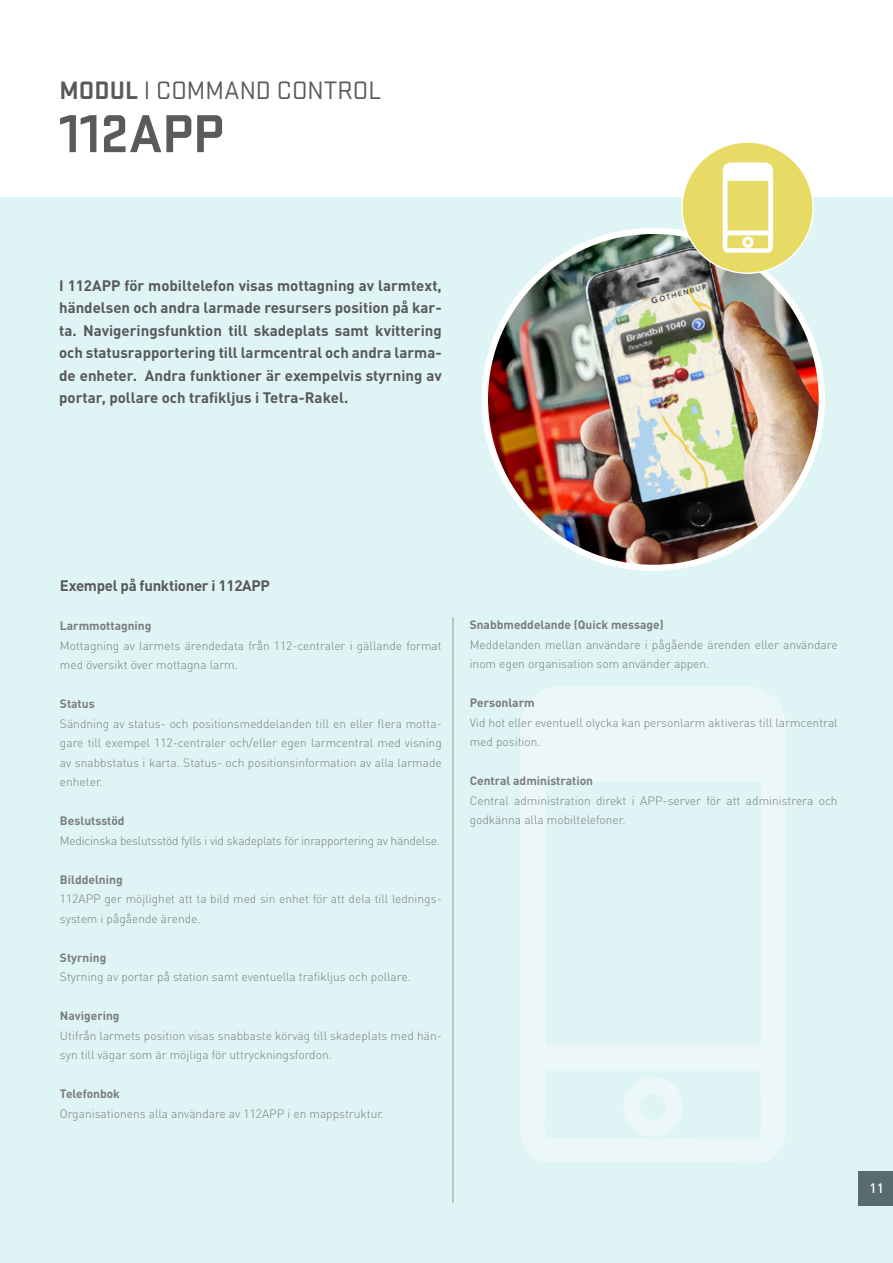
<style>
.page{position:relative;width:893px;height:1263px;background:#fff}
.page>*{position:absolute;margin:0;border:0;box-sizing:border-box;transform-origin:0 0}
.Preamble_11pkt{font:700 55.5px "Stratum 2";color:#5a5a5d}
.Preamble_11pkt-2{font:26.25px "Stratum 2";color:#5a5a5d}
.t1{font:700 15px/22.5px "DIN Pro";color:#57585a;text-align:justify}
.t2{font:700 15px "DIN Pro";letter-spacing:-.02em;color:#57585a}
.t3{font:500 13.5px "DIN Pro";color:#fff}
.t4{font:300 12px/19.5px "DIN Pro";color:#7a7c7f}
.t5{font:700 12px "DIN Pro";color:#7a7c7f}
.t6{font:300 12px "DIN Pro";letter-spacing:-.02em;color:#7a7c7f}
.s1{font-weight:700}
</style>
<div class="page">
<div style="left:0;top:198px;width:893px;height:1065px;background:#dff4f4"></div>
<img style="left:485px;top:231px;width:337px;height:337px;border-radius:168px">
<svg style="left:521px;top:686px;width:265px;height:476px"></svg>
<svg style="left:623px;top:1077px;width:60px;height:60px"></svg>
<svg style="left:681px;top:142px;width:133px;height:132px"></svg>
<hr style="left:453px;top:617px;width:1px;height:586px;background:#939598">
<p class="Preamble_11pkt-2" style="left:60px;top:73px;width:323px"><span class="s1">MODUL</span> I COMMAND CONTROL</p>
<p class="Preamble_11pkt" style="left:60px;top:95px;width:166px">112APP</p>
<p class="t1" style="left:59px;top:273px;width:384px">I 112APP för mobiltelefon visas mottagning av larmtext, händelsen och andra larmade resursers position på kar&shy;ta. Navigeringsfunktion till skadeplats samt kvittering och statusrapportering till larmcentral och andra larma&shy;de enheter. Andra funktioner är exempelvis styrning av portar, pollare och trafikljus i Tetra-Rakel.</p>
<p class="t2" style="left:60px;top:576px;width:212px">Exempel på funktioner i 112APP</p>
<p class="t5" style="left:60px;top:618px;width:93px">Larmmottagning</p>
<p class="t4" style="left:60px;top:635px;width:383px">Mottagning av larmets ärendedata från 112-centraler i gällande format med översikt över mottagna larm.</p>
<p class="t5" style="left:60px;top:696px;width:36px">Status</p>
<p class="t4" style="left:60px;top:713px;width:383px;text-align:justify">Sändning av status- och positionsmeddelanden till en eller flera motta&shy;gare till exempel 112-centraler och/eller egen larmcentral med visning av snabbstatus i karta. Status- och positionsinformation av alla larmade enheter.</p>
<p class="t5" style="left:60px;top:813px;width:66px">Beslutsstöd</p>
<p class="t6" style="left:60px;top:832px;width:381px">Medicinska beslutsstöd fylls i vid skadeplats för inrapportering av händelse.</p>
<p class="t5" style="left:60px;top:871px;width:64px">Bilddelning</p>
<p class="t4" style="left:60px;top:889px;width:383px">112APP ger möjlighet att ta bild med sin enhet för att dela till lednings&shy;system i pågående ärende.</p>
<p class="t5" style="left:60px;top:949px;width:48px">Styrning</p>
<p class="t4" style="left:60px;top:967px;width:352px">Styrning av portar på station samt eventuella trafikljus och pollare.</p>
<p class="t5" style="left:60px;top:1008px;width:61px">Navigering</p>
<p class="t4" style="left:60px;top:1025px;width:383px">Utifrån larmets position visas snabbaste körväg till skadeplats med hän&shy;syn till vägar som är möjliga för uttryckningsfordon.</p>
<p class="t5" style="left:60px;top:1086px;width:62px">Telefonbok</p>
<p class="t4" style="left:60px;top:1103px;width:326px">Organisationens alla användare av 112APP i en mappstruktur.</p>
<p class="t5" style="left:470px;top:617px;width:196px">Snabbmeddelande (Quick message)</p>
<p class="t4" style="left:470px;top:634px;width:370px">Meddelanden mellan användare i pågående ärenden eller användare inom egen organisation som använder appen.</p>
<p class="t5" style="left:470px;top:695px;width:67px">Personlarm</p>
<p class="t4" style="left:470px;top:712px;width:370px">Vid hot eller eventuell olycka kan personlarm aktiveras till larmcentral med position.</p>
<p class="t5" style="left:470px;top:773px;width:125px">Central administration</p>
<p class="t4" style="left:470px;top:790px;width:369px">Central administration direkt i APP-server för att administrera och godkänna alla mobiltelefoner.</p>
<p class="t3" style="left:870px;top:1179px;width:16px">11</p>
</div>
